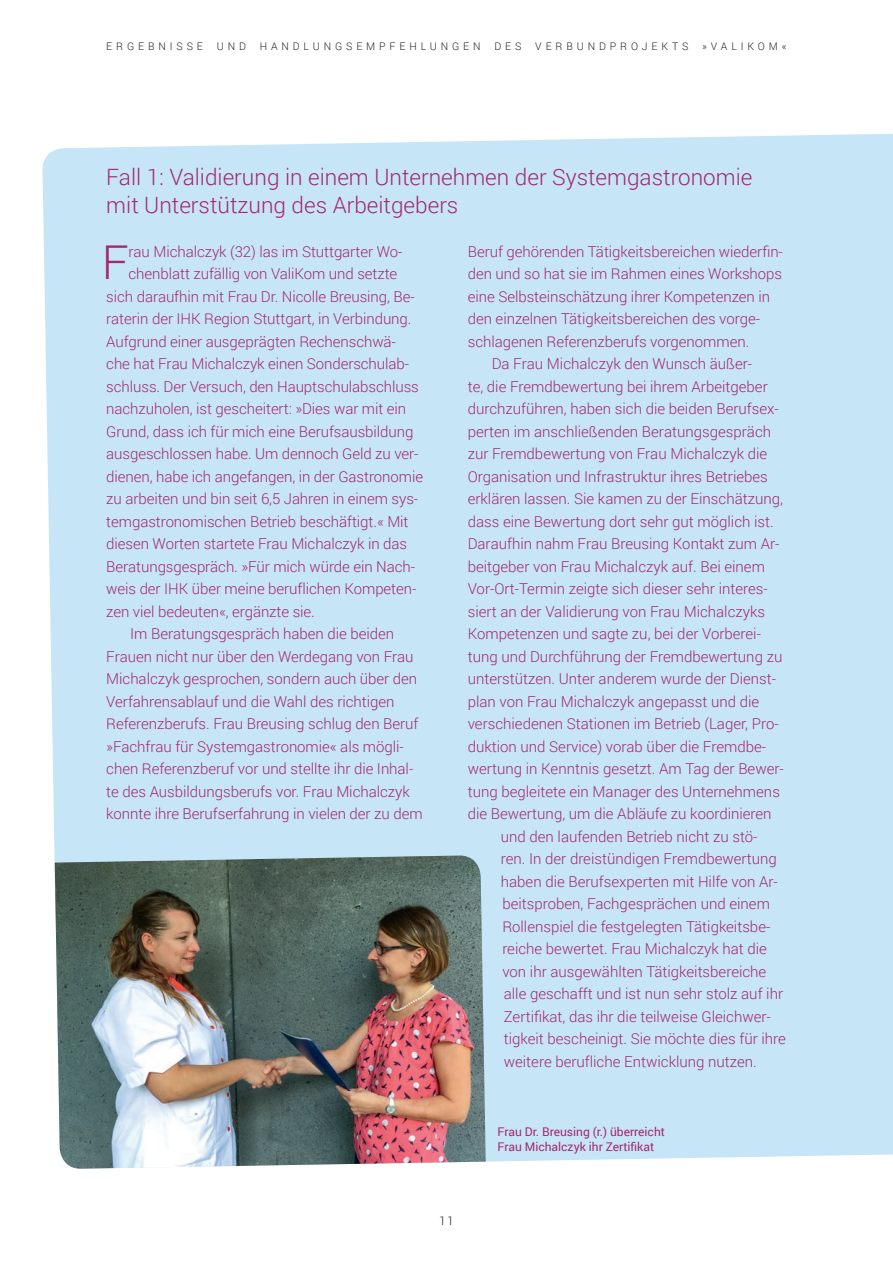
<style>
.page{position:relative;width:893px;height:1263px;background:#fff}
.page>*{position:absolute;margin:0;border:0;box-sizing:border-box;transform-origin:0 0}
.t1{font:300 46.65px "Roboto";color:#a52771}
.t2{font:300 22.5px/28.5px "Roboto";color:#a52771}
.t3{font:300 15px "Roboto";letter-spacing:-.005em;color:#a52771}
.t4{font:12px/15px "Roboto";color:#a52771}
.t5{font:300 12px "Roboto";color:#231f20}
.t6{font:300 10.5px "Roboto";letter-spacing:.37em;color:#231f20}
</style>
<div class="page">
<div style="left:42px;top:133px;width:851px;height:1029px;background:#c6e6f8"></div>
<img style="left:55px;top:855px;width:431px;height:314px">
<p class="t6" style="left:106px;top:38px;width:98px">ERGEBNISSE</p>
<p class="t6" style="left:217px;top:38px;width:31px">UND</p>
<p class="t6" style="left:260px;top:38px;width:222px">HANDLUNGSEMPFEHLUNGEN</p>
<p class="t6" style="left:494px;top:38px;width:29px">DES</p>
<p class="t6" style="left:535px;top:38px;width:155px">VERBUNDPROJEKTS</p>
<p class="t6" style="left:702px;top:38px;width:86px">»VALIKOM«</p>
<h2 class="t2" style="left:106px;top:162px;width:648px">Fall 1: Validierung in einem Unternehmen der Systemgastronomie mit Unterstützung des Arbeitgebers</h2>
<h1 class="t1" style="left:102px;top:230px;width:28px">F</h1>
<p class="t3" style="left:129px;top:241px;width:275px">rau Michalczyk (32) las im Stuttgarter Wo-</p>
<p class="t3" style="left:129px;top:263px;width:270px">chenblatt zufällig von ValiKom und setzte</p>
<p class="t3" style="left:106px;top:286px;width:310px">sich daraufhin mit Frau Dr. Nicolle Breusing, Be-</p>
<p class="t3" style="left:106px;top:308px;width:307px">raterin der IHK Region Stuttgart, in Verbindung.</p>
<p class="t3" style="left:106px;top:331px;width:291px">Aufgrund einer ausgeprägten Rechenschwä-</p>
<p class="t3" style="left:106px;top:353px;width:304px">che hat Frau Michalczyk einen Sonderschulab-</p>
<p class="t3" style="left:106px;top:376px;width:314px">schluss. Der Versuch, den Hauptschulabschluss</p>
<p class="t3" style="left:106px;top:398px;width:301px">nachzuholen, ist gescheitert: »Dies war mit ein</p>
<p class="t3" style="left:106px;top:421px;width:309px">Grund, dass ich für mich eine Berufsausbildung</p>
<p class="t3" style="left:106px;top:443px;width:314px">ausgeschlossen habe. Um dennoch Geld zu ver-</p>
<p class="t3" style="left:106px;top:466px;width:318px">dienen, habe ich angefangen, in der Gastronomie</p>
<p class="t3" style="left:106px;top:488px;width:313px">zu arbeiten und bin seit 6,5 Jahren in einem sys-</p>
<p class="t3" style="left:106px;top:511px;width:304px">temgastronomischen Betrieb beschäftigt.« Mit</p>
<p class="t3" style="left:106px;top:533px;width:302px">diesen Worten startete Frau Michalczyk in das</p>
<p class="t3" style="left:106px;top:556px;width:310px">Beratungsgespräch. »Für mich würde ein Nach-</p>
<p class="t3" style="left:106px;top:578px;width:312px">weis der IHK über meine beruflichen Kompeten-</p>
<p class="t3" style="left:106px;top:601px;width:210px">zen viel bedeuten«, ergänzte sie.</p>
<p class="t3" style="left:130px;top:623px;width:265px">Im Beratungsgespräch haben die beiden</p>
<p class="t3" style="left:106px;top:646px;width:309px">Frauen nicht nur über den Werdegang von Frau</p>
<p class="t3" style="left:106px;top:668px;width:312px">Michalczyk gesprochen, sondern auch über den</p>
<p class="t3" style="left:106px;top:691px;width:290px">Verfahrensablauf und die Wahl des richtigen</p>
<p class="t3" style="left:106px;top:713px;width:314px">Referenzberufs. Frau Breusing schlug den Beruf</p>
<p class="t3" style="left:106px;top:736px;width:299px">»Fachfrau für Systemgastronomie« als mögli-</p>
<p class="t3" style="left:106px;top:758px;width:308px">chen Referenzberuf vor und stellte ihr die Inhal-</p>
<p class="t3" style="left:106px;top:781px;width:305px">te des Ausbildungsberufs vor. Frau Michalczyk</p>
<p class="t3" style="left:106px;top:803px;width:318px">konnte ihre Berufserfahrung in vielen der zu dem</p>
<p class="t3" style="left:468px;top:241px;width:317px">Beruf gehörenden Tätigkeitsbereichen wiederfin-</p>
<p class="t3" style="left:468px;top:263px;width:316px">den und so hat sie im Rahmen eines Workshops</p>
<p class="t3" style="left:468px;top:286px;width:304px">eine Selbsteinschätzung ihrer Kompetenzen in</p>
<p class="t3" style="left:468px;top:308px;width:294px">den einzelnen Tätigkeitsbereichen des vorge-</p>
<p class="t3" style="left:468px;top:331px;width:283px">schlagenen Referenzberufs vorgenommen.</p>
<p class="t3" style="left:492px;top:353px;width:262px">Da Frau Michalczyk den Wunsch äußer-</p>
<p class="t3" style="left:468px;top:376px;width:302px">te, die Fremdbewertung bei ihrem Arbeitgeber</p>
<p class="t3" style="left:468px;top:398px;width:313px">durchzuführen, haben sich die beiden Berufsex-</p>
<p class="t3" style="left:468px;top:421px;width:305px">perten im anschließenden Beratungsgespräch</p>
<p class="t3" style="left:468px;top:443px;width:301px">zur Fremdbewertung von Frau Michalczyk die</p>
<p class="t3" style="left:468px;top:466px;width:302px">Organisation und Infrastruktur ihres Betriebes</p>
<p class="t3" style="left:468px;top:488px;width:317px">erklären lassen. Sie kamen zu der Einschätzung,</p>
<p class="t3" style="left:468px;top:511px;width:307px">dass eine Bewertung dort sehr gut möglich ist.</p>
<p class="t3" style="left:468px;top:533px;width:313px">Daraufhin nahm Frau Breusing Kontakt zum Ar-</p>
<p class="t3" style="left:468px;top:556px;width:299px">beitgeber von Frau Michalczyk auf. Bei einem</p>
<p class="t3" style="left:468px;top:578px;width:302px">Vor-Ort-Termin zeigte sich dieser sehr interes-</p>
<p class="t3" style="left:468px;top:601px;width:299px">siert an der Validierung von Frau Michalczyks</p>
<p class="t3" style="left:468px;top:623px;width:295px">Kompetenzen und sagte zu, bei der Vorberei-</p>
<p class="t3" style="left:468px;top:646px;width:316px">tung und Durchführung der Fremdbewertung zu</p>
<p class="t3" style="left:468px;top:668px;width:310px">unterstützen. Unter anderem wurde der Dienst-</p>
<p class="t3" style="left:468px;top:691px;width:293px">plan von Frau Michalczyk angepasst und die</p>
<p class="t3" style="left:468px;top:713px;width:312px">verschiedenen Stationen im Betrieb (Lager, Pro-</p>
<p class="t3" style="left:468px;top:736px;width:300px">duktion und Service) vorab über die Fremdbe-</p>
<p class="t3" style="left:468px;top:758px;width:318px">wertung in Kenntnis gesetzt. Am Tag der Bewer-</p>
<p class="t3" style="left:468px;top:781px;width:314px">tung begleitete ein Manager des Unternehmens</p>
<p class="t3" style="left:468px;top:803px;width:305px">die Bewertung, um die Abläufe zu koordinieren</p>
<p class="t3" style="left:501px;top:826px;width:258px">und den laufenden Betrieb nicht zu stö-</p>
<p class="t3" style="left:501px;top:848px;width:278px">ren. In der dreistündigen Fremdbewertung</p>
<p class="t3" style="left:501px;top:871px;width:279px">haben die Berufsexperten mit Hilfe von Ar-</p>
<p class="t3" style="left:502px;top:893px;width:269px">beitsproben, Fachgesprächen und einem</p>
<p class="t3" style="left:502px;top:916px;width:269px">Rollenspiel die festgelegten Tätigkeitsbe-</p>
<p class="t3" style="left:502px;top:938px;width:266px">reiche bewertet. Frau Michalczyk hat die</p>
<p class="t3" style="left:502px;top:961px;width:265px">von ihr ausgewählten Tätigkeitsbereiche</p>
<p class="t3" style="left:504px;top:983px;width:281px">alle geschafft und ist nun sehr stolz auf ihr</p>
<p class="t3" style="left:504px;top:1006px;width:268px">Zertifikat, das ihr die teilweise Gleichwer-</p>
<p class="t3" style="left:504px;top:1028px;width:283px">tigkeit bescheinigt. Sie möchte dies für ihre</p>
<p class="t3" style="left:504px;top:1051px;width:254px">weitere berufliche Entwicklung nutzen.</p>
<p class="t4" style="left:497px;top:1124px;width:169px">Frau Dr. Breusing (r.) überreicht<br>Frau Michalczyk ihr Zertifikat</p>
<p class="t5" style="left:439px;top:1212px;width:16px">11</p>
</div>
